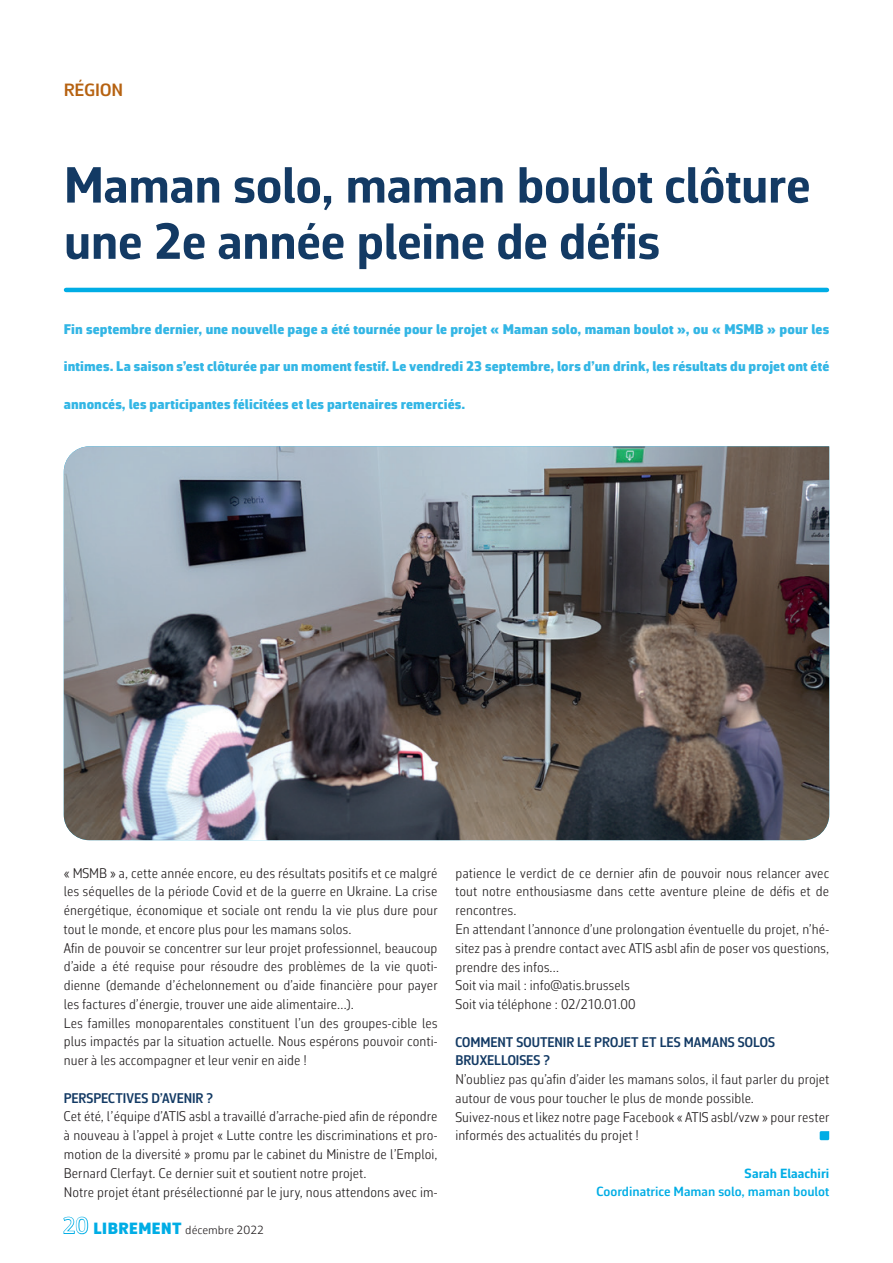
<style>
.page{position:relative;width:893px;height:1263px;background:#fff}
.page>*{position:absolute;margin:0;border:0;box-sizing:border-box;transform-origin:0 0}
.t1{font:700 51.45px/56.2px "Corbeau Pro";letter-spacing:-.01em;color:#133a64}
.t2{font:600 18px "Corbeau Pro";color:#b66211}
.t3{font:300 14.25px/18.8px "Corbeau Con Pro";letter-spacing:.01em;color:#231f20}
.t4{font:900 14.25px "Corbeau Pro";letter-spacing:.01em;color:#33b6e5}
.t5{font:600 14.25px/18.8px "Corbeau Con Pro";color:#133a64}
.t6{font:600 13.5px "Corbeau Pro";color:#00ade5}
.t7{font:700 13.5px "Corbeau Pro";color:#00ade5}
.t8{font:300 12px "Corbeau Pro";color:#231f20}
.s1{font-weight:400;font-size:22.5px;color:#00ade5}
.s2{font-weight:900;font-size:16.5px;color:#00ade5}
</style>
<div class="page">
<svg style="left:820px;top:1131px;width:9px;height:9px"></svg>
<hr style="left:66px;top:288px;width:761px;height:4px;background:#00ade5">
<img style="left:64px;top:446px;width:765px;height:394px">
<p class="t2" style="left:64px;top:78px;width:61px">RÉGION</p>
<h1 class="t1" style="left:64px;top:156px;width:748px">Maman solo, maman boulot clôture une 2e année pleine de défis</h1>
<p class="t4" style="left:64px;top:319px;width:767px">Fin septembre dernier, une nouvelle page a été tournée pour le projet « Maman solo, maman boulot », ou « MSMB » pour les</p>
<p class="t4" style="left:64px;top:357px;width:767px">intimes. La saison s’est clôturée par un moment festif. Le vendredi 23 septembre, lors d’un drink, les résultats du projet ont été</p>
<p class="t4" style="left:64px;top:394px;width:403px">annoncés, les participantes félicitées et les partenaires remerciés.</p>
<p class="t3" style="left:64px;top:863px;width:375px">« MSMB » a, cette année encore, eu des résultats positifs et ce malgré les séquelles de la période Covid et de la guerre en Ukraine. La crise énergétique, économique et sociale ont rendu la vie plus dure pour tout le monde, et encore plus pour les mamans solos.<br>Afin de pouvoir se concentrer sur leur projet professionnel, beaucoup d’aide a été requise pour résoudre des problèmes de la vie quoti&shy;dienne (demande d’échelonnement ou d’aide financière pour payer les factures d’énergie, trouver une aide alimentaire…).<br>Les familles monoparentales constituent l’un des groupes-cible les plus impactés par la situation actuelle. Nous espérons pouvoir conti&shy;nuer à les accompagner et leur venir en aide !</p>
<p class="t5" style="left:64px;top:1088px;width:151px">PERSPECTIVES D’AVENIR ?</p>
<p class="t3" style="left:64px;top:1107px;width:375px">Cet été, l’équipe d’ATIS asbl a travaillé d’arrache-pied afin de répondre à nouveau à l’appel à projet « Lutte contre les discriminations et pro&shy;motion de la diversité » promu par le cabinet du Ministre de l’Emploi, Bernard Clerfayt. Ce dernier suit et soutient notre projet.<br>Notre projet étant présélectionné par le jury, nous attendons avec im-</p>
<p class="t8" style="left:63px;top:1222px;width:203px"><span class="s1">20</span> <span class="s2">LIBREMENT</span> décembre 2022</p>
<p class="t3" style="left:455px;top:863px;width:375px">patience le verdict de ce dernier afin de pouvoir nous relancer avec tout notre enthousiasme dans cette aventure pleine de défis et de rencontres.<br>En attendant l’annonce d’une prolongation éventuelle du projet, n’hé&shy;sitez pas à prendre contact avec ATIS asbl afin de poser vos questions, prendre des infos…<br>Soit via mail : info@atis.brussels<br>Soit via téléphone : 02/210.01.00</p>
<p class="t5" style="left:455px;top:1032px;width:321px">COMMENT SOUTENIR LE PROJET ET LES MAMANS SOLOS<br>BRUXELLOISES ?</p>
<p class="t3" style="left:455px;top:1070px;width:375px">N’oubliez pas qu’afin d’aider les mamans solos, il faut parler du projet autour de vous pour toucher le plus de monde possible.<br>Suivez-nous et likez notre page Facebook « ATIS asbl/vzw » pour rester informés des actualités du projet !</p>
<p class="t7" style="left:745px;top:1164px;width:86px">Sarah Elaachiri</p>
<p class="t6" style="left:596px;top:1183px;width:234px">Coordinatrice Maman solo, maman boulot</p>
</div>
